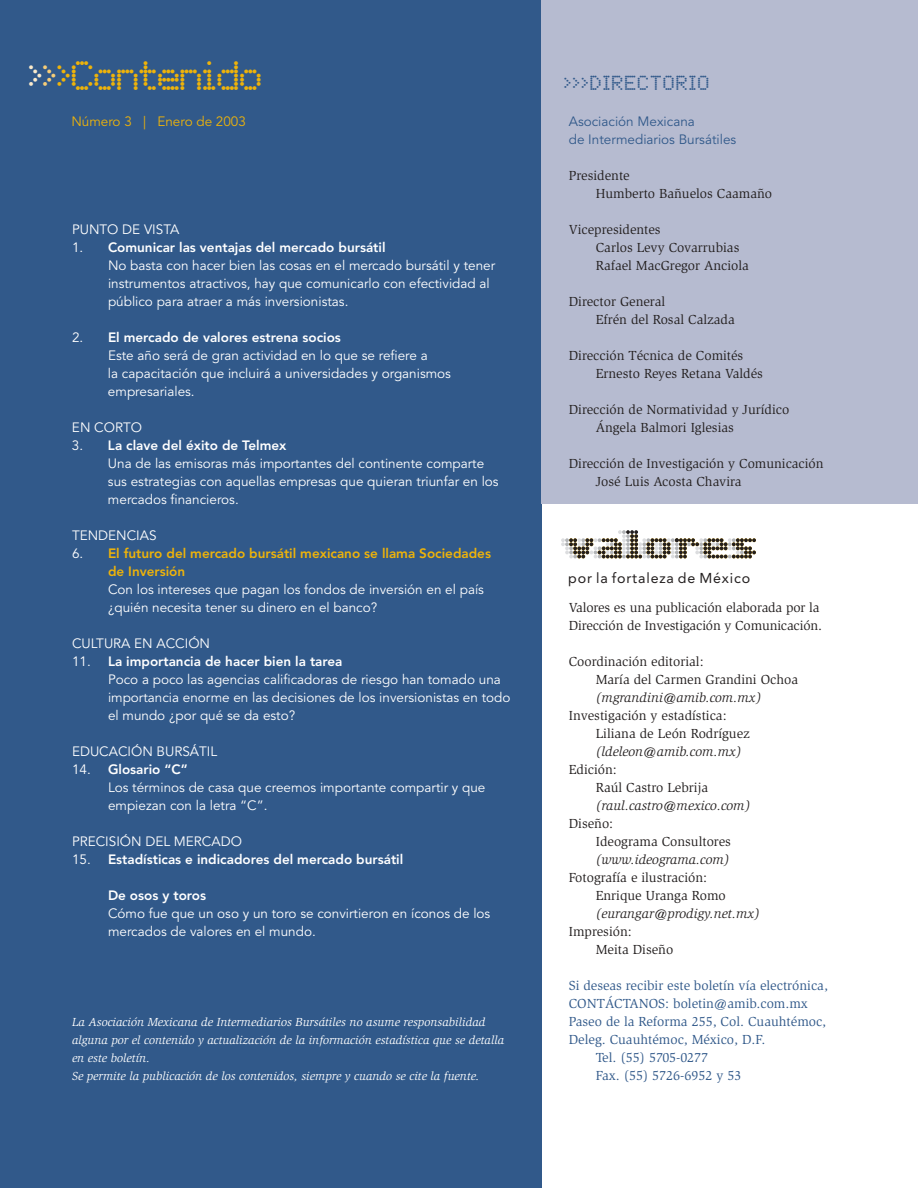
<style>
.page{position:relative;width:918px;height:1188px;background:#fff}
.page>*{position:absolute;margin:0;border:0;box-sizing:border-box;transform-origin:0 0}
.t1{font:42px "Dot Matrix Two";letter-spacing:-.05em;color:#eeb30a}
.t2{font:21px "Dot Matrix Two";letter-spacing:.025em;color:#31598a}
.t3{font:14.25px "Avenir";letter-spacing:.06em;color:#231f1f}
.t4{font:13.5px/18px "Avenir";color:#fff}
.t5{font:13.5px/18px "Slimbach";color:#231f1f}
.t6{font:13.5px "Slimbach";color:#31598a}
.t7{font:italic 13.5px "Slimbach";color:#231f1f}
.t8{font:800 13.5px/18px "Avenir";color:#eeb30a}
.t9{font:800 13.5px "Avenir";color:#fff}
.t10{font:13.5px/18px "Avenir";color:#31598a}
.t11{font:13.5px "Avenir";color:#eeb30a}
.t12{font:italic 12px/18px "Slimbach";color:#fff}
.s1{color:#fbebcc}
.s2{color:#f6cd78}
.s3{font-weight:800}
.s4{font-weight:400;color:#fff}
.s5{font-weight:400}
</style>
<div class="page">
<div style="left:0;top:0;width:542px;height:1188px;background:#31598a"></div>
<div style="left:542px;top:0;width:376px;height:504px;background:#b6bbd0"></div>
<svg style="left:561px;top:530px;width:195px;height:28px"></svg>
<h1 class="t1" style="left:27px;top:51px;width:237px"><span class="s1">&gt;</span><span class="s2">&gt;</span>&gt;Contenido</h1>
<p class="t11" style="left:71px;top:116px;width:176px">Número 3 | Enero de 2003</p>
<p class="t4" style="left:72px;top:222px;width:109px">PUNTO DE VISTA</p>
<p class="t4" style="left:108px;top:240px;width:389px;text-indent:-36px">1. <span class="s3">Comunicar las ventajas del mercado bursátil<br></span>No basta con hacer bien las cosas en el mercado bursátil y tener instrumentos atractivos, hay que comunicarlo con efectividad al público para atraer a más inversionistas.</p>
<p class="t4" style="left:108px;top:330px;width:345px;text-indent:-36px">2. <span class="s3">El mercado de valores estrena socios<br></span>Este año será de gran actividad en lo que se refiere a<br>la capacitación que incluirá a universidades y organismos empresariales.</p>
<p class="t4" style="left:72px;top:420px;width:72px">EN CORTO</p>
<p class="t4" style="left:108px;top:438px;width:392px;text-indent:-36px">3. <span class="s3">La clave del éxito de Telmex<br></span>Una de las emisoras más importantes del continente comparte sus estrategias con aquellas empresas que quieran triunfar en los mercados financieros.</p>
<p class="t4" style="left:72px;top:528px;width:86px">TENDENCIAS</p>
<p class="t8" style="left:108px;top:545px;width:385px;text-indent:-36px"><span class="s4">6.</span> El futuro del mercado bursátil mexicano se llama Sociedades de Inversión</p>
<p class="t4" style="left:108px;top:582px;width:378px">Con los intereses que pagan los fondos de inversión en el país ¿quién necesita tener su dinero en el banco?</p>
<p class="t4" style="left:72px;top:636px;width:140px">CULTURA EN ACCIÓN</p>
<p class="t4" style="left:108px;top:654px;width:404px;text-indent:-36px">11. <span class="s3">La importancia de hacer bien la tarea<br></span>Poco a poco las agencias calificadoras de riesgo han tomado una importancia enorme en las decisiones de los inversionistas en todo el mundo ¿por qué se da esto?</p>
<p class="t4" style="left:72px;top:744px;width:147px">EDUCACIÓN BURSÁTIL</p>
<p class="t4" style="left:108px;top:762px;width:379px;text-indent:-36px">14. <span class="s3">Glosario “C”<br></span>Los términos de casa que creemos importante compartir y que empiezan con la letra “C”.</p>
<p class="t4" style="left:72px;top:834px;width:171px">PRECISIÓN DEL MERCADO</p>
<p class="t9" style="left:72px;top:854px;width:333px"><span class="s5">15.</span> Estadísticas e indicadores del mercado bursátil</p>
<p class="t9" style="left:108px;top:890px;width:100px">De osos y toros</p>
<p class="t4" style="left:108px;top:906px;width:384px">Cómo fue que un oso y un toro se convirtieron en íconos de los mercados de valores en el mundo.</p>
<p class="t12" style="left:72px;top:1014px;width:434px">La Asociación Mexicana de Intermediarios Bursátiles no asume responsabilidad alguna por el contenido y actualización de la información estadística que se detalla en este boletín.<br>Se permite la publicación de los contenidos, siempre y cuando se cite la fuente.</p>
<h2 class="t2" style="left:563px;top:70px;width:148px">&gt;&gt;&gt;DIRECTORIO</h2>
<p class="t10" style="left:569px;top:114px;width:169px">Asociación Mexicana<br>de Intermediarios Bursátiles</p>
<p class="t5" style="left:596px;top:167px;width:178px;text-indent:-27px">Presidente<br>Humberto Bañuelos Caamaño</p>
<p class="t5" style="left:596px;top:221px;width:155px;text-indent:-27px">Vicepresidentes<br>Carlos Levy Covarrubias<br>Rafael MacGregor Anciola</p>
<p class="t5" style="left:596px;top:293px;width:141px;text-indent:-27px">Director General<br>Efrén del Rosal Calzada</p>
<p class="t5" style="left:596px;top:347px;width:169px;text-indent:-27px">Dirección Técnica de Comités<br>Ernesto Reyes Retana Valdés</p>
<p class="t5" style="left:596px;top:401px;width:195px;text-indent:-27px">Dirección de Normatividad y Jurídico<br>Ángela Balmori Iglesias</p>
<p class="t5" style="left:596px;top:455px;width:229px;text-indent:-27px">Dirección de Investigación y Comunicación<br>José Luis Acosta Chavira</p>
<p class="t3" style="left:568px;top:572px;width:184px">por la fortaleza de México</p>
<p class="t5" style="left:569px;top:599px;width:255px">Valores es una publicación elaborada por la<br>Dirección de Investigación y Comunicación.</p>
<p class="t5" style="left:596px;top:653px;width:204px;text-indent:-27px">Coordinación editorial:<br>María del Carmen Grandini Ochoa</p>
<p class="t7" style="left:596px;top:692px;width:167px">(mgrandini@amib.com.mx)</p>
<p class="t5" style="left:596px;top:707px;width:156px;text-indent:-27px">Investigación y estadística:<br>Liliana de León Rodríguez</p>
<p class="t7" style="left:596px;top:746px;width:147px">(ldeleon@amib.com.mx)</p>
<p class="t5" style="left:596px;top:761px;width:114px;text-indent:-27px">Edición:<br>Raúl Castro Lebrija</p>
<p class="t7" style="left:596px;top:800px;width:156px">(raul.castro@mexico.com)</p>
<p class="t5" style="left:596px;top:815px;width:137px;text-indent:-27px">Diseño:<br>Ideograma Consultores</p>
<p class="t7" style="left:596px;top:854px;width:135px">(www.ideograma.com)</p>
<p class="t5" style="left:596px;top:869px;width:131px;text-indent:-27px">Fotografía e ilustración:<br>Enrique Uranga Romo</p>
<p class="t7" style="left:596px;top:908px;width:166px">(eurangar@prodigy.net.mx)</p>
<p class="t5" style="left:596px;top:923px;width:79px;text-indent:-27px">Impresión:<br>Meita Diseño</p>
<p class="t6" style="left:569px;top:980px;width:261px">Si deseas recibir este boletín vía electrónica,</p>
<p class="t6" style="left:569px;top:998px;width:241px">CONTÁCTANOS: boletin@amib.com.mx</p>
<p class="t6" style="left:569px;top:1016px;width:259px">Paseo de la Reforma 255, Col. Cuauhtémoc,</p>
<p class="t6" style="left:569px;top:1034px;width:198px">Deleg. Cuauhtémoc, México, D.F.</p>
<p class="t6" style="left:596px;top:1052px;width:114px">Tel. (55) 5705-0277</p>
<p class="t6" style="left:596px;top:1070px;width:147px">Fax. (55) 5726-6952 y 53</p>
</div>
